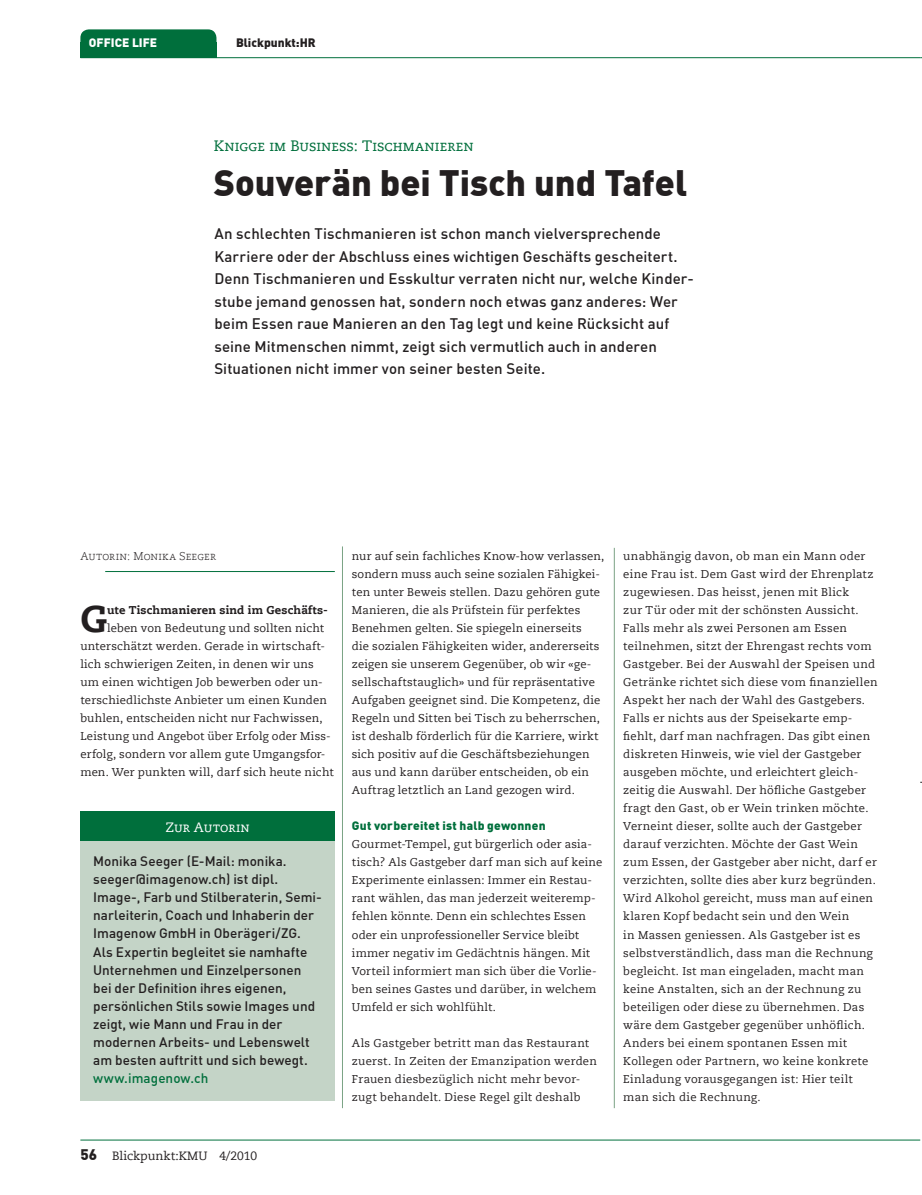
<style>
.page{position:relative;width:922px;height:1195px;background:#fff}
.page>*{position:absolute;margin:0;border:0;box-sizing:border-box;transform-origin:0 0}
.Grundtext{font:800 36.9px "Caecilia LT";color:#231f20}
.Überschrift{font:900 36px "DIN";color:#231f20}
.Lead{font:500 15px/22.5px "DIN";letter-spacing:.005em;color:#231f20}
.Grundtext-2{font:15px "Caecilia Roman SC";letter-spacing:.005em;color:#006f3c}
.Text_im_Kasten{font:500 13.5px/18px "DIN";letter-spacing:.005em;color:#231f20}
.Überschrift_im_Kaste{font:13.5px "Caecilia Roman SC";letter-spacing:.005em;color:#fff}
.Zwischentitel_im_Tex{font:900 12px "DIN";letter-spacing:.02em;color:#006f3c}
.t1{font:12px "Caecilia LT";color:#231f20}
.t2{font:900 12px "DIN";color:#231f20}
.t3{font:900 12px "DIN";color:#fff}
.Grundtext-3{font:11.25px/18px "Caecilia LT";letter-spacing:.02em;color:#231f20}
.Grundtext-4{font:800 11.25px "Caecilia LT";letter-spacing:.01em;color:#231f20}
.Autorname_am_Beginn{font:11.25px "Caecilia Light SC";letter-spacing:.005em;color:#231f20}
.s1{color:#006f3c}
.s2{font-family:"DIN";font-weight:900;font-size:15px}
</style>
<div class="page">
<hr style="left:105px;top:571px;width:230px;height:1px;background:#006f3c">
<hr style="left:80px;top:1139px;width:840px;height:1px;background:#006f3c">
<hr style="left:342px;top:546px;width:1px;height:561px;background:#7ba385">
<hr style="left:614px;top:547px;width:1px;height:560px;background:#7ba385">
<hr style="left:80px;top:57px;width:840px;height:1px;background:#006f3c">
<div style="left:80px;top:42px;width:136px;height:16px;background:#006f3c"></div>
<div style="left:80px;top:29px;width:136px;height:28px;background:#006f3c;border-radius:9px"></div>
<div style="left:80px;top:833px;width:255px;height:267px;background:#c4d4c7"></div>
<div style="left:80px;top:811px;width:255px;height:29px;background:#006f3c"></div>
<p class="t3" style="left:89px;top:35px;width:70px">OFFICE LIFE</p>
<p class="t2" style="left:236px;top:34px;width:81px">Blickpunkt:HR</p>
<p class="Grundtext-2" style="left:214px;top:137px;width:261px">Knigge im Business: Tischmanieren</p>
<p class="Überschrift" style="left:214px;top:159px;width:475px">Souverän bei Tisch und Tafel</p>
<p class="Lead" style="left:214px;top:222px;width:481px">An schlechten Tischmanieren ist schon manch vielversprechende Karriere oder der Abschluss eines wichtigen Geschäfts gescheitert.<br>Denn Tischmanieren und Esskultur verraten nicht nur, welche Kinder&shy;stube jemand genossen hat, sondern noch etwas ganz anderes: Wer beim Essen raue Manieren an den Tag legt und keine Rücksicht auf seine Mitmenschen nimmt, zeigt sich vermutlich auch in anderen Situationen nicht immer von seiner besten Seite.</p>
<p class="Autorname_am_Beginn" style="left:80px;top:549px;width:137px">Autorin: Monika Seeger</p>
<p class="Grundtext" style="left:80px;top:596px;width:28px">G</p>
<p class="Grundtext-4" style="left:107px;top:603px;width:222px">ute Tischmanieren sind im Geschäfts-</p>
<p class="Grundtext-3" style="left:107px;top:619px;width:219px">leben von Bedeutung und sollten nicht</p>
<p class="Grundtext-3" style="left:80px;top:637px;width:246px">unterschätzt werden. Gerade in wirtschaft-</p>
<p class="Grundtext-3" style="left:80px;top:655px;width:235px">lich schwierigen Zeiten, in denen wir uns</p>
<p class="Grundtext-3" style="left:80px;top:673px;width:244px">um einen wichtigen Job bewerben oder un-</p>
<p class="Grundtext-3" style="left:80px;top:691px;width:248px">terschiedlichste Anbieter um einen Kunden</p>
<p class="Grundtext-3" style="left:80px;top:709px;width:244px">buhlen, entscheiden nicht nur Fachwissen,</p>
<p class="Grundtext-3" style="left:80px;top:727px;width:252px">Leistung und Angebot über Erfolg oder Miss-</p>
<p class="Grundtext-3" style="left:80px;top:745px;width:247px">erfolg, sondern vor allem gute Umgangsfor-</p>
<p class="Grundtext-3" style="left:80px;top:763px;width:255px">men. Wer punkten will, darf sich heute nicht</p>
<p class="Überschrift_im_Kaste" style="left:166px;top:819px;width:86px">Zur Autorin</p>
<p class="Text_im_Kasten" style="left:93px;top:851px;width:230px">Monika Seeger (E-Mail: monika. seeger@imagenow.ch) ist dipl.<br>Image-, Farb und Stilberaterin, Semi&shy;narleiterin, Coach und Inhaberin der Imagenow GmbH in Oberägeri/ZG.<br>Als Expertin begleitet sie namhafte Unternehmen und Einzelpersonen bei der Definition ihres eigenen, persönlichen Stils sowie Images und zeigt, wie Mann und Frau in der modernen Arbeits- und Lebenswelt am besten auftritt und sich bewegt. <span class="s1">www.imagenow.ch</span></p>
<p class="t1" style="left:80px;top:1148px;width:178px"><span class="s2">56</span> Blickpunkt:KMU 4/2010</p>
<p class="Grundtext-3" style="left:352px;top:547px;width:254px">nur auf sein fachliches Know-how verlassen, sondern muss auch seine sozialen Fähigkei&shy;ten unter Beweis stellen. Dazu gehören gute Manieren, die als Prüfstein für perfektes Benehmen gelten. Sie spiegeln einerseits<br>die sozialen Fähigkeiten wider, andererseits zeigen sie unserem Gegenüber, ob wir «ge&shy;sellschaftstauglich» und für repräsentative Aufgaben geeignet sind. Die Kompetenz, die Regeln und Sitten bei Tisch zu beherrschen, ist deshalb förderlich für die Karriere, wirkt sich positiv auf die Geschäftsbeziehungen aus und kann darüber entscheiden, ob ein Auftrag letztlich an Land gezogen wird.</p>
<p class="Zwischentitel_im_Tex" style="left:352px;top:817px;width:195px">Gut vorbereitet ist halb gewonnen</p>
<p class="Grundtext-3" style="left:352px;top:835px;width:252px">Gourmet-Tempel, gut bürgerlich oder asia&shy;tisch? Als Gastgeber darf man sich auf keine</p>
<p class="Grundtext-3" style="left:352px;top:871px;width:246px">Experimente einlassen: Immer ein Restau&shy;rant wählen, das man jederzeit weiteremp&shy;fehlen könnte. Denn ein schlechtes Essen oder ein unprofessioneller Service bleibt immer negativ im Gedächtnis hängen. Mit Vorteil informiert man sich über die Vorlie&shy;ben seines Gastes und darüber, in welchem Umfeld er sich wohlfühlt.</p>
<p class="Grundtext-3" style="left:352px;top:1033px;width:246px">Als Gastgeber betritt man das Restaurant zuerst. In Zeiten der Emanzipation werden Frauen diesbezüglich nicht mehr bevor&shy;zugt behandelt. Diese Regel gilt deshalb</p>
<p class="Grundtext-3" style="left:623px;top:547px;width:256px">unabhängig davon, ob man ein Mann oder eine Frau ist. Dem Gast wird der Ehrenplatz zugewiesen. Das heisst, jenen mit Blick<br>zur Tür oder mit der schönsten Aussicht.<br>Falls mehr als zwei Personen am Essen teilnehmen, sitzt der Ehrengast rechts vom Gastgeber. Bei der Auswahl der Speisen und Getränke richtet sich diese vom finanziellen Aspekt her nach der Wahl des Gastgebers.<br>Falls er nichts aus der Speisekarte emp&shy;fiehlt, darf man nachfragen. Das gibt einen diskreten Hinweis, wie viel der Gastgeber ausgeben möchte, und erleichtert gleich&shy;zeitig die Auswahl. Der höfliche Gastgeber fragt den Gast, ob er Wein trinken möchte.<br>Verneint dieser, sollte auch der Gastgeber darauf verzichten. Möchte der Gast Wein zum Essen, der Gastgeber aber nicht, darf er verzichten, sollte dies aber kurz begründen.<br>Wird Alkohol gereicht, muss man auf einen klaren Kopf bedacht sein und den Wein<br>in Massen geniessen. Als Gastgeber ist es selbstverständlich, dass man die Rechnung begleicht. Ist man eingeladen, macht man keine Anstalten, sich an der Rechnung zu beteiligen oder diese zu übernehmen. Das wäre dem Gastgeber gegenüber unhöflich.<br>Anders bei einem spontanen Essen mit Kollegen oder Partnern, wo keine konkrete Einladung vorausgegangen ist: Hier teilt man sich die Rechnung.</p>
</div>
